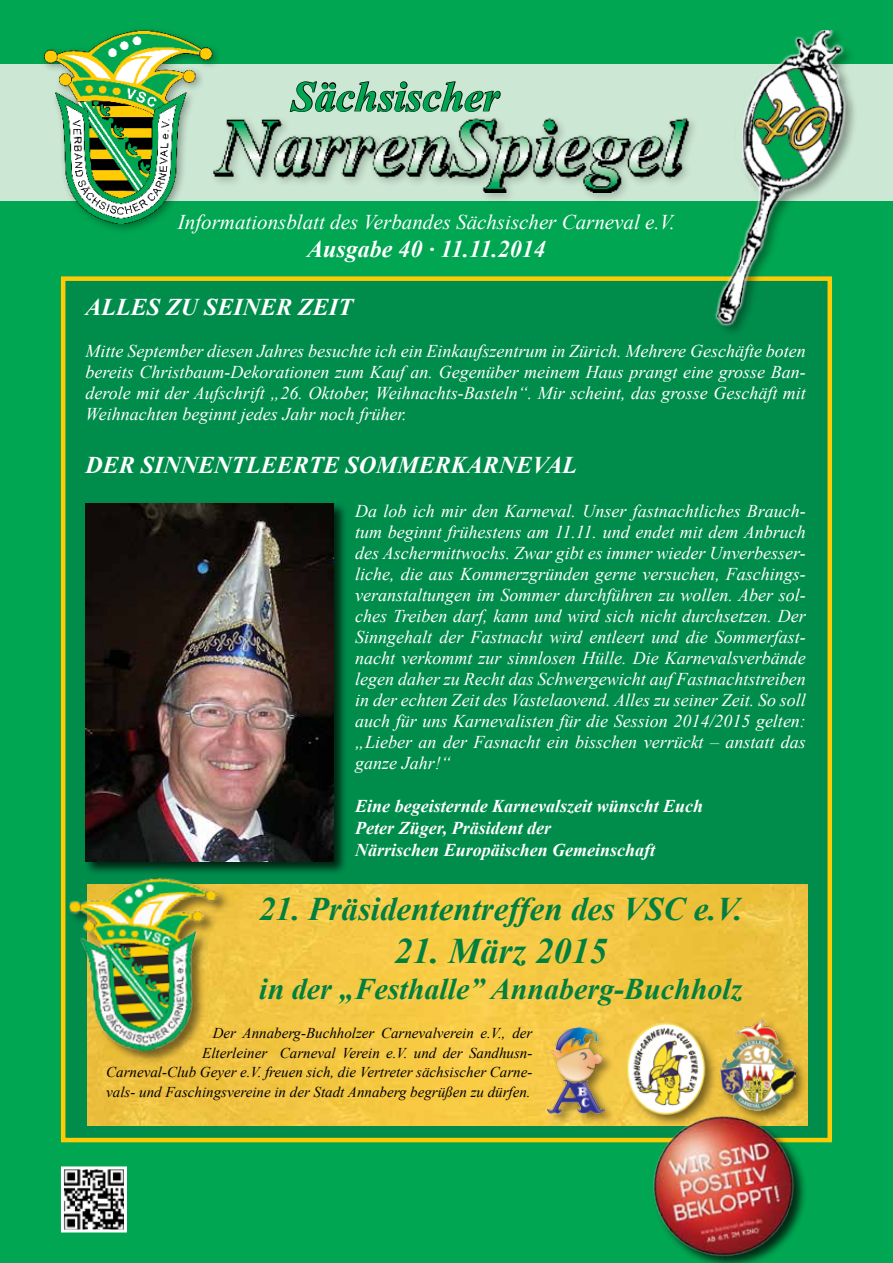
<style>
.page{position:relative;width:893px;height:1263px;background:#00a651}
.page>*{position:absolute;margin:0;border:0;box-sizing:border-box;transform-origin:0 0}
.t1{font:italic 700 42px "Times New Roman";color:#00a651}
.t2{font:italic 700 36px "Times New Roman";color:#007f3e}
.t3{font:italic 700 33px "Times New Roman";color:#007f3e}
.t4{font:italic 700 30px "Times New Roman";color:#007f3e}
.t5{font:italic 700 24px "Times New Roman";color:#fff}
.t6{font:italic 21px "Times New Roman";color:#fff}
.t7{font:italic 18px/21px "Times New Roman";color:#fff;text-align:justify}
.t8{font:italic 700 18px/21.6px "Times New Roman";color:#fff}
.t9{font:italic 15px/19.5px "Times New Roman";color:#000;text-align:right}
</style>
<div class="page">
<div style="left:61px;top:276px;width:771px;height:866px;background:#008d4c;border:4px solid #ffcb05"></div>
<img style="left:88px;top:885px;width:720px;height:240px">
<div style="left:0;top:65px;width:893px;height:136px;background:#cce7d3"></div>
<div style="left:40px;top:26px;width:182px;height:209px;background:#000;opacity:.36"></div>
<img style="left:45px;top:31px;width:168px;height:193px">
<div style="left:210px;top:114px;width:489px;height:90px;background:#000;opacity:.22"></div>
<img style="left:213px;top:117px;width:477px;height:76px">
<svg style="left:289px;top:81px;width:213px;height:40px"></svg>
<img style="left:699px;top:31px;width:194px;height:310px">
<div style="left:68px;top:876px;width:163px;height:188px;background:#000;opacity:.5"></div>
<img style="left:68px;top:876px;width:160px;height:179px">
<div style="left:719px;top:1018px;width:90px;height:106px;background:#000;opacity:.5"></div>
<img style="left:720px;top:1019px;width:75px;height:80px">
<div style="left:625px;top:1021px;width:93px;height:106px;background:#000;opacity:.5"></div>
<img style="left:603px;top:1004px;width:110px;height:123px">
<div style="left:546px;top:1026px;width:71px;height:100px;background:#000;opacity:.5"></div>
<img style="left:548px;top:1028px;width:56px;height:85px">
<img style="left:65px;top:1170px;width:58px;height:58px">
<div style="left:61px;top:1166px;width:66px;height:66px;border:3px solid #fff"></div>
<div style="left:83px;top:501px;width:265px;height:375px;background:#000;opacity:.75"></div>
<img style="left:86px;top:503px;width:248px;height:359px">
<img style="left:638px;top:1099px;width:173px;height:164px">
<h1 class="t1" style="left:292px;top:67px;width:209px">Sächsischer</h1>
<p class="t6" style="left:178px;top:207px;width:499px">Informationsblatt des Verbandes Sächsischer Carneval e.V.</p>
<h3 class="t5" style="left:307px;top:233px;width:240px">Ausgabe 40 · 11.11.2014</h3>
<h3 class="t5" style="left:86px;top:291px;width:269px">ALLES ZU SEINER ZEIT</h3>
<p class="t7" style="left:86px;top:340px;width:722px">Mitte September diesen Jahres besuchte ich ein Einkaufszentrum in Zürich. Mehrere Geschäfte boten bereits Christbaum-Dekorationen zum Kauf an. Gegenüber meinem Haus prangt eine grosse Ban&shy;derole mit der Aufschrift „26. Oktober, Weihnachts-Basteln“. Mir scheint, das grosse Geschäft mit Weihnachten beginnt jedes Jahr noch früher.</p>
<h3 class="t5" style="left:86px;top:448px;width:493px">DER SINNENTLEERTE SOMMERKARNEVAL</h3>
<p class="t7" style="left:355px;top:500px;width:452px">Da lob ich mir den Karneval. Unser fastnachtliches Brauch&shy;tum beginnt frühestens am 11.11. und endet mit dem Anbruch des Aschermittwochs. Zwar gibt es immer wieder Unverbesser&shy;liche, die aus Kommerzgründen gerne versuchen, Faschings&shy;veranstaltungen im Sommer durchführen zu wollen. Aber sol&shy;ches Treiben darf, kann und wird sich nicht durchsetzen. Der Sinngehalt der Fastnacht wird entleert und die Sommerfast&shy;nacht verkommt zur sinnlosen Hülle. Die Karnevalsverbände legen daher zu Recht das Schwergewicht auf Fastnachtstreiben in der echten Zeit des Vastelaovend. Alles zu seiner Zeit. So soll auch für uns Karnevalisten für die Session 2014/2015 gelten: „Lieber an der Fasnacht ein bisschen verrückt – anstatt das ganze Jahr!“</p>
<p class="t8" style="left:355px;top:795px;width:350px">Eine begeisternde Karnevalszeit wünscht Euch<br>Peter Züger, Präsident der<br>Närrischen Europäischen Gemeinschaft</p>
<h3 class="t3" style="left:259px;top:886px;width:485px">21. Präsidententreffen des VSC e.V.</h3>
<h2 class="t2" style="left:394px;top:926px;width:215px">21. März 2015</h2>
<h3 class="t4" style="left:259px;top:968px;width:485px">in der „Festhalle” Annaberg-Buchholz</h3>
<p class="t9" style="left:106px;top:1023px;width:428px">Der Annaberg-Buchholzer Carnevalverein e.V., der<br>Elterleiner Carneval Verein e.V. und der Sandhusn-<br>Carneval-Club Geyer e.V. freuen sich, die Vertreter sächsischer Carne&shy;vals- und Faschingsvereine in der Stadt Annaberg begrüßen zu dürfen.</p>
</div>
